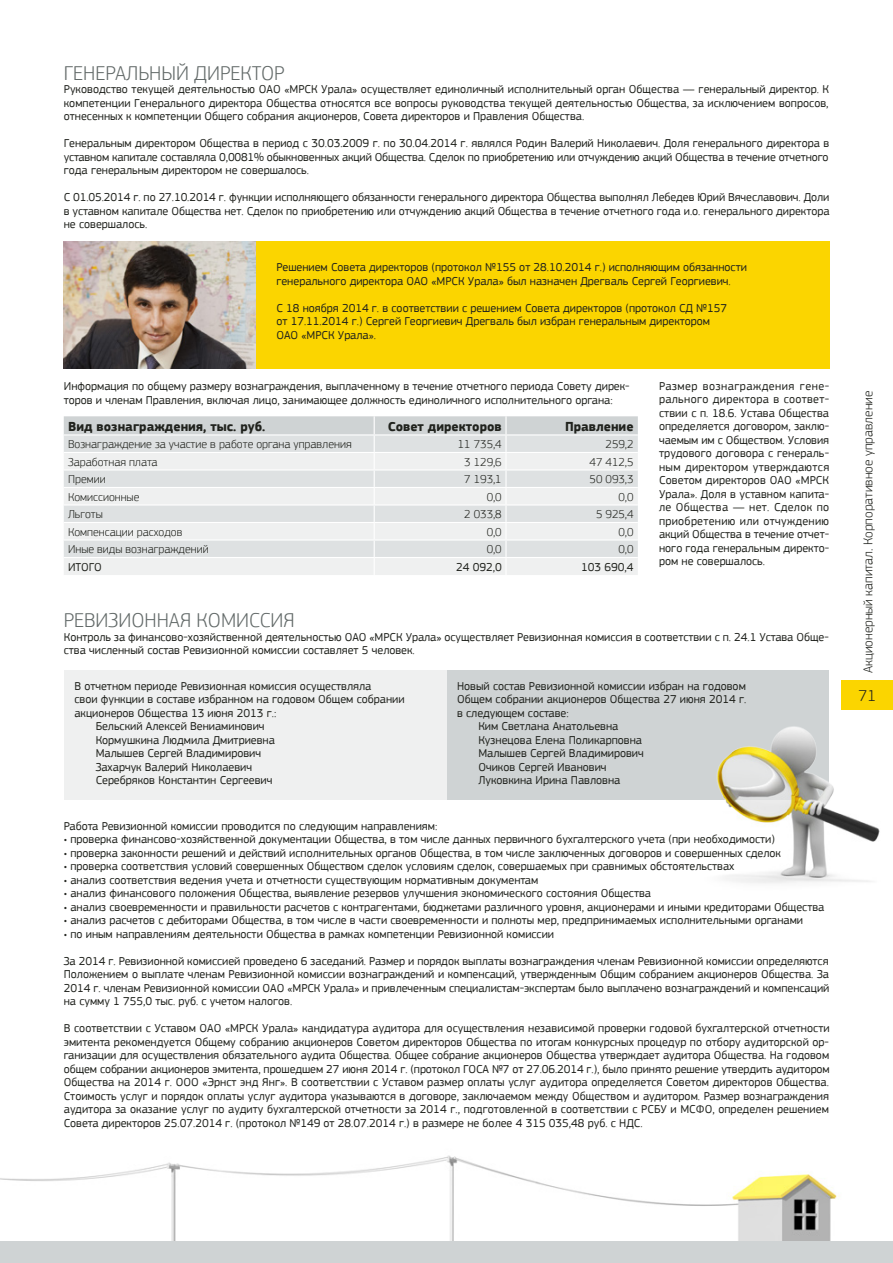
<style>
.page{position:relative;width:893px;height:1263px;background:#fff}
.page>*{position:absolute;margin:0;border:0;box-sizing:border-box;transform-origin:0 0}
.t1{font:300 21px "PF Square Sans Pro";color:#626968}
.t2{font:300 16.5px "PF Square Sans Pro";color:#20221d}
.t3{font:700 13.5px "PF Square Sans Pro";color:#20221d}
.t4{font:300 13.5px "PF Square Sans Pro";color:#20221d}
.t5{font:12px/13.5px "PF Square Sans Pro";color:#20221d;text-align:justify}
.t6{font:300 12px "PF Square Sans Pro";color:#20221d}
</style>
<div class="page">
<img style="left:0;top:1155px;width:845px;height:87px">
<div style="left:0;top:1242px;width:893px;height:21px;background:#cfd3d4"></div>
<div style="left:446px;top:670px;width:383px;height:130px;background:#cfd3d4"></div>
<img style="left:717px;top:705px;width:163px;height:179px">
<div style="left:842px;top:680px;width:51px;height:30px;background:#fbd500"></div>
<svg style="left:64px;top:416px;width:574px;height:159px"></svg>
<div style="left:255px;top:241px;width:574px;height:128px;background:#fbd500"></div>
<img style="left:64px;top:241px;width:191px;height:128px">
<div style="left:64px;top:670px;width:382px;height:130px;background:#eff0f0"></div>
<h1 class="t1" style="left:64px;top:60px;width:222px">Генеральный директор</h1>
<p class="t5" style="left:64px;top:82px;width:767px">Руководство текущей деятельностью ОАО «МРСК Урала» осуществляет единоличный исполнительный орган Общества — генеральный директор. К компетенции Генерального директора Общества относятся все вопросы руководства текущей деятельностью Общества, за исключением вопросов, отнесенных к компетенции Общего собрания акционеров, Совета директоров и Правления Общества.</p>
<p class="t5" style="left:64px;top:136px;width:767px">Генеральным директором Общества в период с 30.03.2009 г. по 30.04.2014 г. являлся Родин Валерий Николаевич. Доля генерального директора в уставном капитале составляла 0,0081% обыкновенных акций Общества. Сделок по приобретению или отчуждению акций Общества в течение отчетного года генеральным директором не совершалось.</p>
<p class="t5" style="left:64px;top:190px;width:767px">С 01.05.2014 г. по 27.10.2014 г. функции исполняющего обязанности генерального директора Общества выполнял Лебедев Юрий Вячеславович. Доли в уставном капитале Общества нет. Сделок по приобретению или отчуждению акций Общества в течение отчетного года и.о. генерального директора не совершалось.</p>
<p class="t5" style="left:276px;top:261px;width:472px">Решением Совета директоров (протокол №155 от 28.10.2014 г.) исполняющим обязанности генерального директора ОАО «МРСК Урала» был назначен Дрегваль Сергей Георгиевич.</p>
<p class="t5" style="left:276px;top:301px;width:452px;text-align:left">С 18 ноября 2014 г. в соответствии с решением Совета директоров (протокол СД №157 от 17.11.2014 г.) Сергей Георгиевич Дрегваль был избран генеральным директором<br>ОАО «МРСК Урала».</p>
<p class="t5" style="left:64px;top:379px;width:567px">Информация по общему размеру вознаграждения, выплаченному в течение отчетного периода Совету дирек&shy;торов и членам Правления, включая лицо, занимающее должность единоличного исполнительного органа:</p>
<p class="t3" style="left:68px;top:418px;width:199px">Вид вознаграждения, тыс. руб.</p>
<p class="t3" style="left:388px;top:418px;width:116px">Совет директоров</p>
<p class="t3" style="left:565px;top:418px;width:70px">Правление</p>
<p class="t6" style="left:68px;top:437px;width:285px">Вознаграждение за участие в работе органа управления</p>
<p class="t6" style="left:458px;top:437px;width:46px">11 735,4</p>
<p class="t6" style="left:605px;top:437px;width:30px">259,2</p>
<p class="t6" style="left:68px;top:455px;width:91px">Заработная плата</p>
<p class="t6" style="left:464px;top:455px;width:39px">3 129,6</p>
<p class="t6" style="left:590px;top:455px;width:46px">47 412,5</p>
<p class="t6" style="left:68px;top:472px;width:39px">Премии</p>
<p class="t6" style="left:464px;top:472px;width:39px">7 193,1</p>
<p class="t6" style="left:590px;top:472px;width:46px">50 093,3</p>
<p class="t6" style="left:68px;top:490px;width:73px">Комиссионные</p>
<p class="t6" style="left:487px;top:490px;width:17px">0,0</p>
<p class="t6" style="left:618px;top:490px;width:17px">0,0</p>
<p class="t6" style="left:68px;top:507px;width:36px">Льготы</p>
<p class="t6" style="left:464px;top:507px;width:39px">2 033,8</p>
<p class="t6" style="left:596px;top:507px;width:39px">5 925,4</p>
<p class="t6" style="left:68px;top:525px;width:116px">Компенсации расходов</p>
<p class="t6" style="left:487px;top:525px;width:17px">0,0</p>
<p class="t6" style="left:618px;top:525px;width:17px">0,0</p>
<p class="t6" style="left:68px;top:542px;width:142px">Иные виды вознаграждений</p>
<p class="t6" style="left:487px;top:542px;width:17px">0,0</p>
<p class="t6" style="left:618px;top:542px;width:17px">0,0</p>
<p class="t5" style="left:68px;top:560px;width:35px">ИТОГО</p>
<p class="t5" style="left:456px;top:560px;width:47px">24 092,0</p>
<p class="t5" style="left:581px;top:560px;width:54px">103 690,4</p>
<p class="t5" style="left:659px;top:379px;width:172px">Размер вознаграждения гене&shy;рального директора в соответ&shy;ствии с п. 18.6. Устава Общества определяется договором, заклю&shy;чаемым им с Обществом. Условия трудового договора с генераль&shy;ным директором утверждаются Советом директоров ОАО «МРСК Урала». Доля в уставном капита&shy;ле Общества — нет. Сделок по приобретению или отчуждению акций Общества в течение отчет&shy;ного года генеральным директо&shy;ром не совершалось.</p>
<h1 class="t1" style="left:64px;top:608px;width:233px">Ревизионная комиссия</h1>
<p class="t5" style="left:64px;top:630px;width:767px">Контроль за финансово-хозяйственной деятельностью ОАО «МРСК Урала» осуществляет Ревизионная комиссия в соответствии с п. 24.1 Устава Обще&shy;ства численный состав Ревизионной комиссии составляет 5 человек.</p>
<p class="t5" style="left:74px;top:679px;width:298px">В отчетном периоде Ревизионная комиссия осуществляла</p>
<p class="t5" style="left:74px;top:692px;width:332px">свои функции в составе избранном на годовом Общем собрании</p>
<p class="t5" style="left:74px;top:706px;width:203px">акционеров Общества 13 июня 2013 г.:</p>
<p class="t5" style="left:96px;top:719px;width:170px">Бельский Алексей Вениаминович</p>
<p class="t5" style="left:96px;top:733px;width:181px">Кормушкина Людмила Дмитриевна</p>
<p class="t5" style="left:96px;top:746px;width:167px">Малышев Сергей Владимирович</p>
<p class="t5" style="left:96px;top:760px;width:158px">Захарчук Валерий Николаевич</p>
<p class="t5" style="left:96px;top:773px;width:178px">Серебряков Константин Сергеевич</p>
<p class="t5" style="left:457px;top:679px;width:290px">Новый состав Ревизионной комиссии избран на годовом</p>
<p class="t5" style="left:457px;top:692px;width:291px">Общем собрании акционеров Общества 27 июня 2014 г.</p>
<p class="t5" style="left:457px;top:706px;width:113px">в следующем составе:</p>
<p class="t5" style="left:478px;top:719px;width:141px">Ким Светлана Анатольевна</p>
<p class="t5" style="left:478px;top:733px;width:165px">Кузнецова Елена Поликарповна</p>
<p class="t5" style="left:478px;top:746px;width:167px">Малышев Сергей Владимирович</p>
<p class="t5" style="left:478px;top:760px;width:130px">Очиков Сергей Иванович</p>
<p class="t5" style="left:478px;top:773px;width:143px">Луковкина Ирина Павловна</p>
<p class="t5" style="left:64px;top:819px;width:375px">Работа Ревизионной комиссии проводится по следующим направлениям:</p>
<p class="t5" style="left:64px;top:833px;width:713px">• проверка финансово-хозяйственной документации Общества, в том числе данных первичного бухгалтерского учета (при необходимости)</p>
<p class="t5" style="left:64px;top:846px;width:719px">• проверка законности решений и действий исполнительных органов Общества, в том числе заключенных договоров и совершенных сделок</p>
<p class="t5" style="left:64px;top:860px;width:672px">• проверка соответствия условий совершенных Обществом сделок условиям сделок, совершаемых при сравнимых обстоятельствах</p>
<p class="t5" style="left:64px;top:873px;width:476px">• анализ соответствия ведения учета и отчетности существующим нормативным документам</p>
<p class="t5" style="left:64px;top:887px;width:589px">• анализ финансового положения Общества, выявление резервов улучшения экономического состояния Общества</p>
<p class="t5" style="left:64px;top:900px;width:762px">• анализ своевременности и правильности расчетов с контрагентами, бюджетами различного уровня, акционерами и иными кредиторами Общества</p>
<p class="t5" style="left:64px;top:914px;width:741px">• анализ расчетов с дебиторами Общества, в том числе в части своевременности и полноты мер, предпринимаемых исполнительными органами</p>
<p class="t5" style="left:64px;top:927px;width:492px">• по иным направлениям деятельности Общества в рамках компетенции Ревизионной комиссии</p>
<p class="t5" style="left:64px;top:954px;width:767px">За 2014 г. Ревизионной комиссией проведено 6 заседаний. Размер и порядок выплаты вознаграждения членам Ревизионной комиссии определяются Положением о выплате членам Ревизионной комиссии вознаграждений и компенсаций, утвержденным Общим собранием акционеров Общества. За 2014 г. членам Ревизионной комиссии ОАО «МРСК Урала» и привлеченным специалистам-экспертам было выплачено вознаграждений и компенсаций на сумму 1 755,0 тыс. руб. с учетом налогов.</p>
<p class="t5" style="left:64px;top:1022px;width:767px">В соответствии с Уставом ОАО «МРСК Урала» кандидатура аудитора для осуществления независимой проверки годовой бухгалтерской отчетности эмитента рекомендуется Общему собранию акционеров Советом директоров Общества по итогам конкурсных процедур по отбору аудиторской ор&shy;ганизации для осуществления обязательного аудита Общества. Общее собрание акционеров Общества утверждает аудитора Общества. На годовом общем собрании акционеров эмитента, прошедшем 27 июня 2014 г. (протокол ГОСА №7 от 27.06.2014 г.), было принято решение утвердить аудитором Общества на 2014 г. ООО «Эрнст энд Янг». В соответствии с Уставом размер оплаты услуг аудитора определяется Советом директоров Общества.<br>Стоимость услуг и порядок оплаты услуг аудитора указываются в договоре, заключаемом между Обществом и аудитором. Размер вознаграждения аудитора за оказание услуг по аудиту бухгалтерской отчетности за 2014 г., подготовленной в соответствии с РСБУ и МСФО, определен решением Совета директоров 25.07.2014 г. (протокол №149 от 28.07.2014 г.) в размере не более 4 315 035,48 руб. с НДС.</p>
<p class="t4" style="left:860px;top:673px;width:284px;rotate:-90deg">Акционерный капитал. Корпоративное управление</p>
<h2 class="t2" style="left:858px;top:686px;width:19px">71</h2>
</div>
